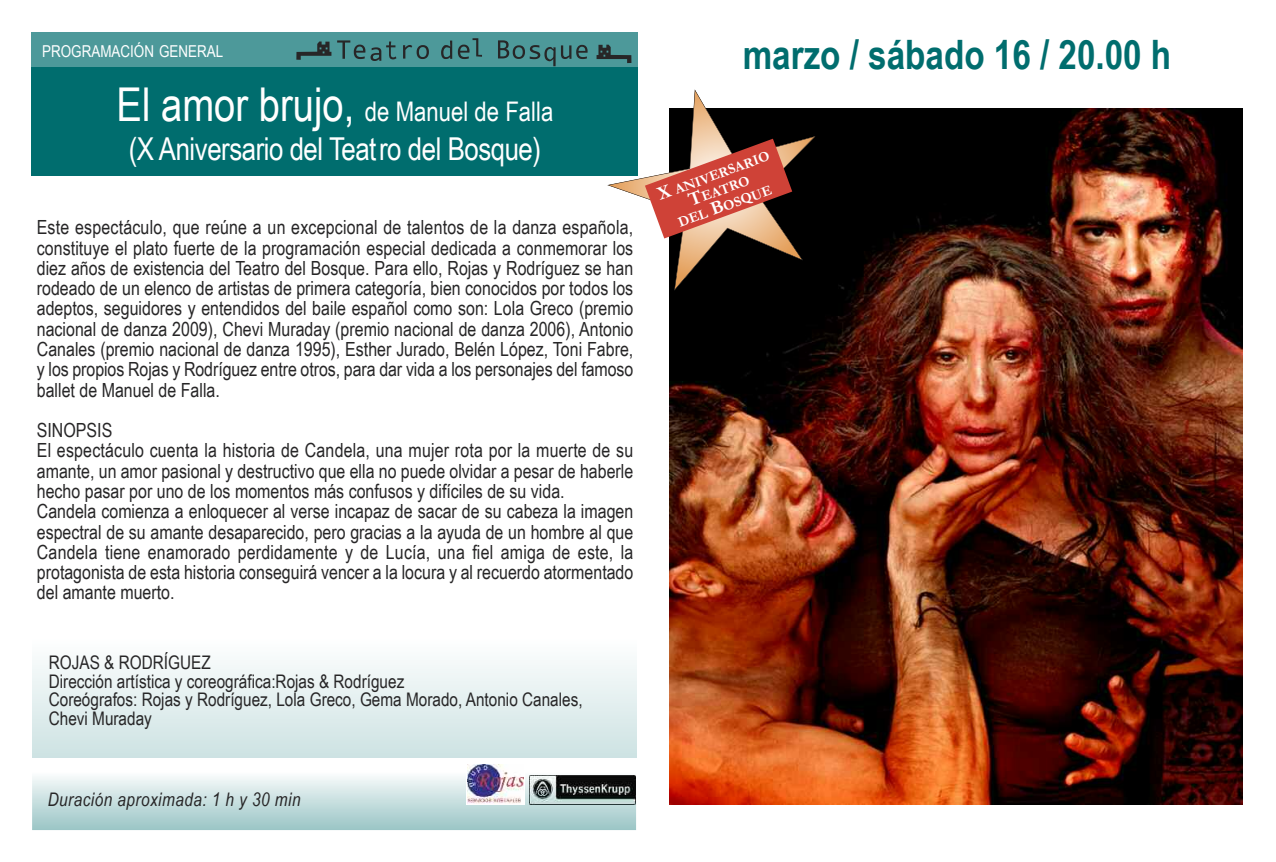
<style>
.page{position:relative;width:1276px;height:862px;background:#fff}
.page>*{position:absolute;margin:0;border:0;box-sizing:border-box;transform-origin:0 0}
.t1{font:700 40.5px "Arial Narrow";color:#006d6e}
.t2{font:31.5px "Arial Narrow";letter-spacing:-.015em;color:#fff}
.t3{font:27px "Arial Narrow";color:#fff}
.t4{font:19.57px/20.2px "Arial Narrow";color:#272627;text-align:justify}
.t5{font:18.68px/18.7px "Arial Narrow";color:#272627}
.t6{font:italic 18.68px "Arial Narrow";letter-spacing:.025em;color:#272627}
.t7{font:16.43px "Arial Narrow";color:#fff}
.t8{font:700 14.17px/16.2px "Garamond";color:#fff;text-align:center}
.s1{font-size:46.57px}
.s2{font-size:18.9px}
</style>
<div class="page">
<div style="left:32px;top:32px;width:606px;height:143px;background:#006d6e"></div>
<img style="left:32px;top:775px;width:604px;height:54px">
<div style="left:32px;top:32px;width:606px;height:35px;background:#4d999a"></div>
<svg style="left:296px;top:38px;width:335px;height:28px"></svg>
<img style="left:669px;top:108px;width:573px;height:695px">
<svg style="left:607px;top:89px;width:209px;height:202px"></svg>
<svg style="left:466px;top:764px;width:58px;height:40px"></svg>
<img style="left:468px;top:764px;width:55px;height:40px">
<img style="left:529px;top:775px;width:106px;height:29px">
<p class="t7" style="left:42px;top:42px;width:182px">PROGRAMACIóN GENERAL</p>
<h3 class="t3" style="left:116px;top:96px;width:438px"><span class="s1">El amor brujo,</span> de Manuel de Falla</h3>
<h2 class="t2" style="left:129px;top:130px;width:414px">(X Aniversario del Teatro del Bosque)</h2>
<p class="t4" style="left:37px;top:217px;width:598px">Este espectáculo, que reúne a un excepcional de talentos de la danza española, constituye el plato fuerte de la programación especial dedicada a conmemorar los diez años de existencia del Teatro del Bosque. Para ello, Rojas y Rodríguez se han rodeado de un elenco de artistas de primera categoría, bien conocidos por todos los adeptos, seguidores y entendidos del baile español como son: Lola Greco (premio nacional de danza 2009), Chevi Muraday (premio nacional de danza 2006), Antonio Canales (premio nacional de danza 1995), Esther Jurado, Belén López, Toni Fabre, y los propios Rojas y Rodríguez entre otros, para dar vida a los personajes del famoso ballet de Manuel de Falla.</p>
<p class="t4" style="left:37px;top:419px;width:598px;text-align:left">SINOPSIS<br>El espectáculo cuenta la historia de Candela, una mujer rota por la muerte de su amante, un amor pasional y destructivo que ella no puede olvidar a pesar de haberle hecho pasar por uno de los momentos más confusos y difíciles de su vida.<br>Candela comienza a enloquecer al verse incapaz de sacar de su cabeza la imagen espectral de su amante desaparecido, pero gracias a la ayuda de un hombre al que Candela tiene enamorado perdidamente y de Lucía, una fiel amiga de este, la protagonista de esta historia conseguirá vencer a la locura y al recuerdo atormentado del amante muerto.</p>
<p class="t5" style="left:49px;top:652px;width:535px">ROJAS &amp; RODRÍGUEZ<br>Dirección artística y coreográfica:Rojas &amp; Rodríguez<br>Coreógrafos: Rojas y Rodríguez, Lola Greco, Gema Morado, Antonio Canales, Chevi Muraday</p>
<h1 class="t1" style="left:743px;top:31px;width:430px">marzo / sábado 16 / 20.00 h</h1>
<p class="t8" style="left:656px;top:188px;width:119px;rotate:-20deg"><span class="s2">X</span> aniversario<br><span class="s2">T</span>eaTro<br>del <span class="s2">B</span>osque</p>
<p class="t6" style="left:48px;top:788px;width:254px">Duración aproximada: 1 h y 30 min</p>
</div>
